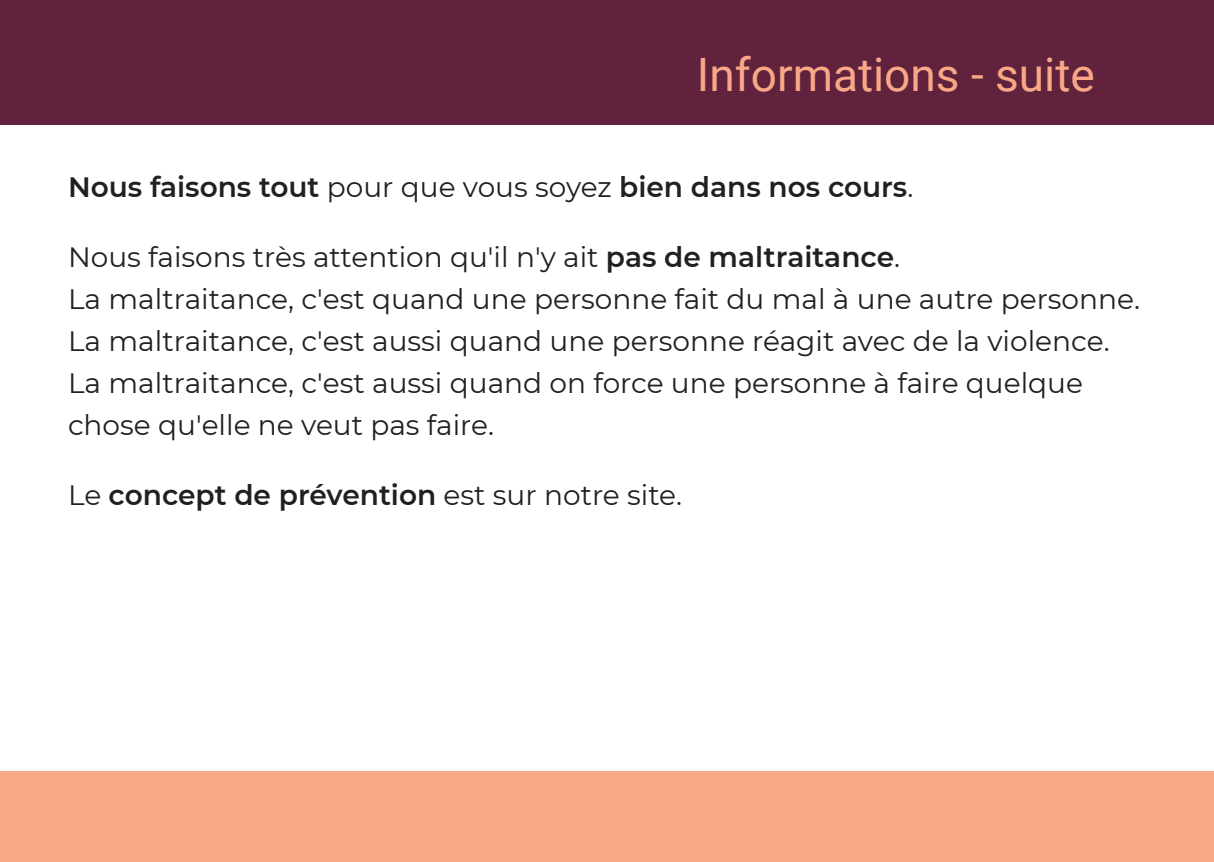
<style>
.page{position:relative;width:1214px;height:862px;background:#fff}
.page>*{position:absolute;margin:0;border:0;box-sizing:border-box;transform-origin:0 0}
.t1{font:46px "Roboto";color:#f8a787}
.t2{font:28px/42px "Montserrat";color:#231f20}
.t3{font:600 28px "Montserrat";color:#231f20}
.s1{font-weight:400}
.s2{font-weight:600}
</style>
<div class="page">
<div style="left:0;top:0;width:1213px;height:125px;background:#60223c"></div>
<div style="left:0;top:771px;width:1213px;height:91px;background:#f8a787"></div>
<h1 class="t1" style="left:697px;top:43px;width:399px">Informations - suite</h1>
<p class="t3" style="left:68px;top:167px;width:846px">Nous faisons tout <span class="s1">pour que vous soyez</span> bien dans nos cours<span class="s1">.</span></p>
<p class="t2" style="left:68px;top:235px;width:1073px">Nous faisons très attention qu'il n'y ait <span class="s2">pas de maltraitance</span>.<br>La maltraitance, c'est quand une personne fait du mal à une autre personne.<br>La maltraitance, c'est aussi quand une personne réagit avec de la violence.<br>La maltraitance, c'est aussi quand on force une personne à faire quelque chose qu'elle ne veut pas faire.</p>
<p class="t3" style="left:68px;top:475px;width:615px"><span class="s1">Le</span> concept de prévention <span class="s1">est sur notre site.</span></p>
</div>
